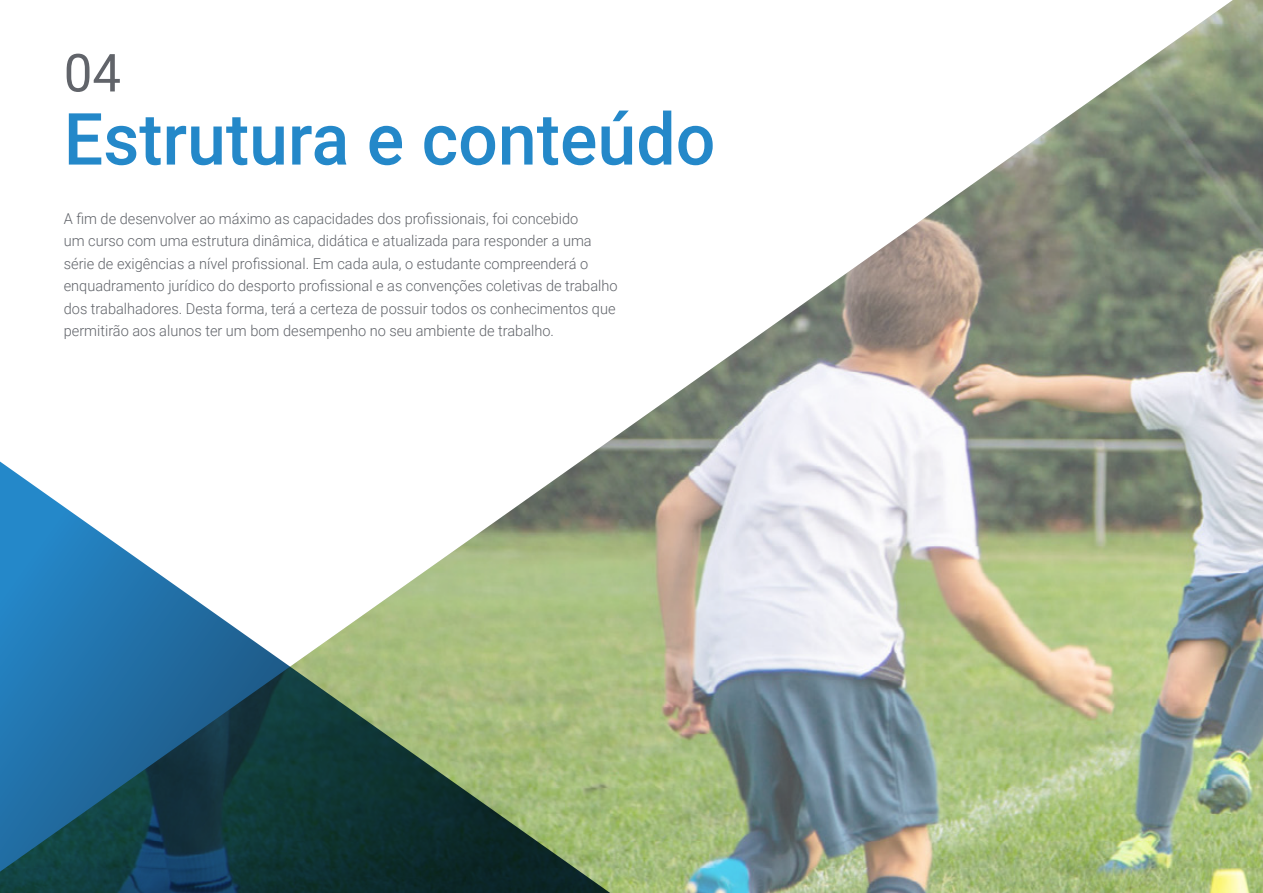
<style>
.page{position:relative;width:1263px;height:893px;background:#fff}
.page>*{position:absolute;margin:0;border:0;box-sizing:border-box;transform-origin:0 0}
.t1{font:500 72px "Roboto";color:#2488c9}
.t2{font:52.5px "Roboto";color:#61646a}
.t3{font:300 15px/22.5px "Roboto";color:#61646a}
</style>
<div class="page">
<img style="left:602px;top:0;width:661px;height:893px">
<svg style="left:0;top:446px;width:640px;height:447px"></svg>
<h2 class="t2" style="left:64px;top:36px;width:59px">04</h2>
<h1 class="t1" style="left:64px;top:89px;width:653px">Estrutura e conteúdo</h1>
<p class="t3" style="left:64px;top:207px;width:555px">A fim de desenvolver ao máximo as capacidades dos profissionais, foi concebido<br>um curso com uma estrutura dinâmica, didática e atualizada para responder a uma série de exigências a nível profissional. Em cada aula, o estudante compreenderá o enquadramento jurídico do desporto profissional e as convenções coletivas de trabalho dos trabalhadores. Desta forma, terá a certeza de possuir todos os conhecimentos que permitirão aos alunos ter um bom desempenho no seu ambiente de trabalho.</p>
</div>
